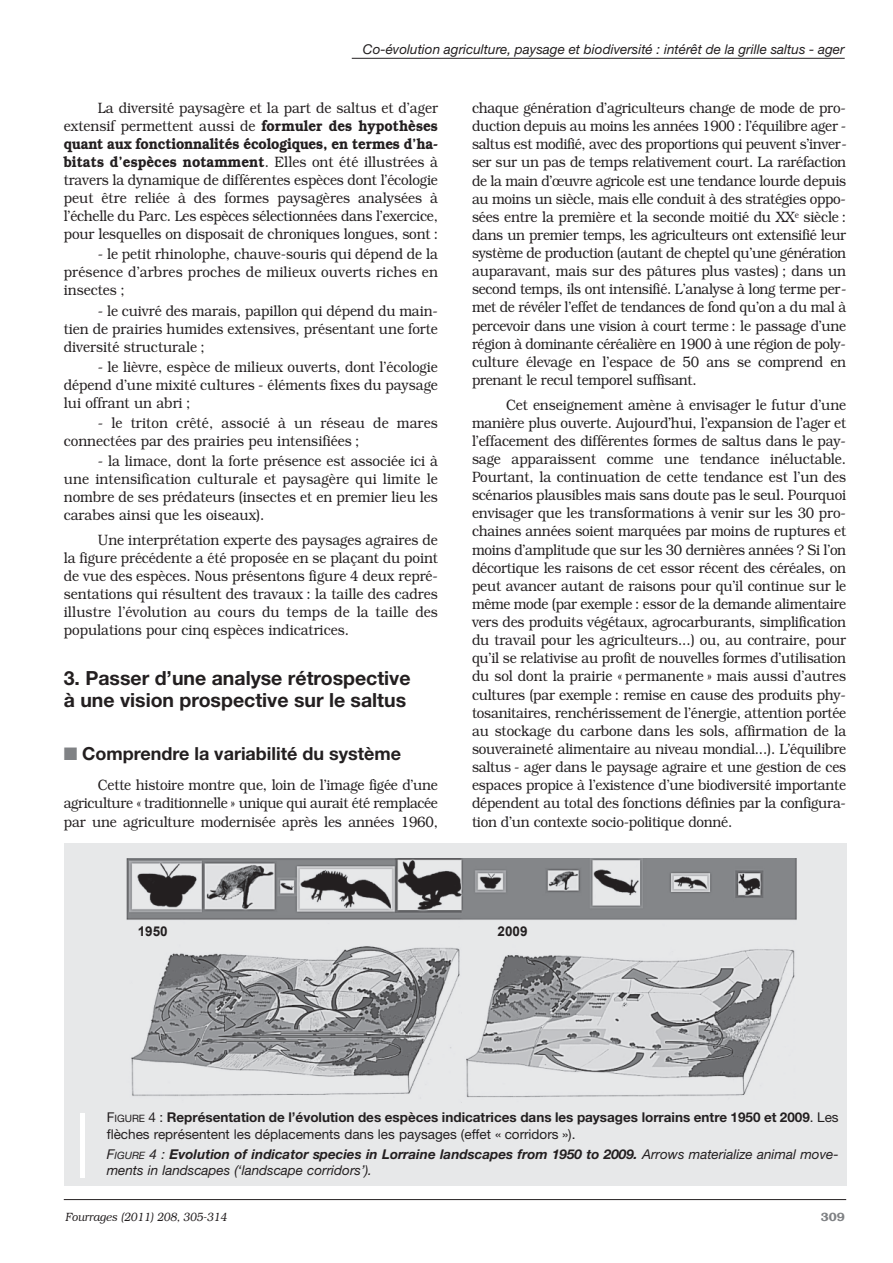
<style>
.page{position:relative;width:893px;height:1263px;background:#fff}
.page>*{position:absolute;margin:0;border:0;box-sizing:border-box;transform-origin:0 0}
.t1{font:700 19.5px/22.5px "Helvetica Neue";color:#231f20}
.t2{font:700 18px "Helvetica Neue";color:#231f20}
.t3{font:300 15px/18.1px "Bookman";color:#231f20;text-align:justify;scale:.9 1}
.t4{font:italic 13.5px/16.2px "Helvetica Neue";color:#231f20}
.t5{font:700 13.5px/16.2px "Helvetica Neue";color:#231f20}
.t6{font:700 13.5px "Arial";color:#231f20}
.t7{font:italic 300 12px "Bookman";color:#231f20;scale:.9 1}
.t8{font:600 12px "Bookman";color:#808285}
.s1{font-weight:600}
.s2{color:#808285}
.s3{font-weight:400}
.s4{font-weight:400;font-size:10.2px}
.s5{font-size:10.2px}
.s6{font-weight:700}
</style>
<div class="page">
<hr style="left:352px;top:58px;width:493px;height:1px;background:#231f20">
<hr style="left:64px;top:1199px;width:782px;height:1px;background:#231f20">
<div style="left:64px;top:843px;width:782px;height:343px;background:#e7e8e9"></div>
<img style="left:126px;top:858px;width:671px;height:245px">
<hr style="left:81px;top:1113px;width:4px;height:64px;background:#fff">
<p class="t4" style="left:363px;top:42px;width:483px">Co-évolution agriculture, paysage et biodiversité : intérêt de la grille saltus - ager</p>
<p class="t3" style="left:64px;top:99px;width:417px;text-indent:34px">La diversité paysagère et la part de saltus et d’ager extensif permettent aussi de <span class="s1">formuler des hypothèses quant aux fonctionnalités écologiques, en termes d’ha&shy;bitats d’espèces notamment</span>. Elles ont été illustrées à travers la dynamique de différentes espèces dont l’écologie peut être reliée à des formes paysagères analysées à l’échelle du Parc. Les espèces sélectionnées dans l’exercice, pour lesquelles on disposait de chroniques longues, sont :</p>
<p class="t3" style="left:64px;top:245px;width:417px;text-indent:34px">- le petit rhinolophe, chauve-souris qui dépend de la présence d’arbres proches de milieux ouverts riches en insectes ;</p>
<p class="t3" style="left:64px;top:301px;width:417px;text-indent:34px">- le cuivré des marais, papillon qui dépend du main&shy;tien de prairies humides extensives, présentant une forte diversité structurale ;</p>
<p class="t3" style="left:64px;top:358px;width:417px;text-indent:34px">- le lièvre, espèce de milieux ouverts, dont l’écologie dépend d’une mixité cultures - éléments fixes du paysage lui offrant un abri ;</p>
<p class="t3" style="left:64px;top:414px;width:417px;text-indent:34px">- le triton crêté, associé à un réseau de mares connectées par des prairies peu intensifiées ;</p>
<p class="t3" style="left:64px;top:452px;width:417px;text-indent:34px">- la limace, dont la forte présence est associée ici à une intensification culturale et paysagère qui limite le nombre de ses prédateurs (insectes et en premier lieu les carabes ainsi que les oiseaux).</p>
<p class="t3" style="left:64px;top:530px;width:417px;text-indent:34px">Une interprétation experte des paysages agraires de la figure précédente a été proposée en se plaçant du point de vue des espèces. Nous présentons figure 4 deux repré&shy;sentations qui résultent des travaux : la taille des cadres illustre l’évolution au cours du temps de la taille des populations pour cinq espèces indicatrices.</p>
<h1 class="t1" style="left:64px;top:668px;width:348px">3. Passer d’une analyse rétrospective à une vision prospective sur le saltus</h1>
<p class="t2" style="left:64px;top:747px;width:339px"><span class="s2">■</span> Comprendre la variabilité du système</p>
<p class="t3" style="left:64px;top:776px;width:417px;text-indent:34px">Cette histoire montre que, loin de l’image figée d’une agriculture « traditionnelle » unique qui aurait été remplacée par une agriculture modernisée après les années 1960,</p>
<p class="t3" style="left:472px;top:99px;width:418px">chaque génération d’agriculteurs change de mode de pro&shy;duction depuis au moins les années 1900 : l’équilibre ager - saltus est modifié, avec des proportions qui peuvent s’inver&shy;ser sur un pas de temps relativement court. La raréfaction de la main d’œuvre agricole est une tendance lourde depuis au moins un siècle, mais elle conduit à des stratégies oppo&shy;sées entre la première et la seconde moitié du XX<sup>e</sup> siècle : dans un premier temps, les agriculteurs ont extensifié leur système de production (autant de cheptel qu’une génération auparavant, mais sur des pâtures plus vastes) ; dans un second temps, ils ont intensifié. L’analyse à long terme per&shy;met de révéler l’effet de tendances de fond qu’on a du mal à percevoir dans une vision à court terme : le passage d’une région à dominante céréalière en 1900 à une région de poly&shy;culture élevage en l’espace de 50 ans se comprend en prenant le recul temporel suffisant.</p>
<p class="t3" style="left:472px;top:395px;width:417px;text-indent:34px">Cet enseignement amène à envisager le futur d’une manière plus ouverte. Aujourd’hui, l’expansion de l’ager et l’effacement des différentes formes de saltus dans le pay&shy;sage apparaissent comme une tendance inéluctable.<br>Pourtant, la continuation de cette tendance est l’un des scénarios plausibles mais sans doute pas le seul. Pourquoi envisager que les transformations à venir sur les 30 pro&shy;chaines années soient marquées par moins de ruptures et moins d’amplitude que sur les 30 dernières années ? Si l’on décortique les raisons de cet essor récent des céréales, on peut avancer autant de raisons pour qu’il continue sur le même mode (par exemple : essor de la demande alimentaire vers des produits végétaux, agrocarburants, simplification du travail pour les agriculteurs...) ou, au contraire, pour qu’il se relativise au profit de nouvelles formes d’utilisation du sol dont la prairie « permanente » mais aussi d’autres cultures (par exemple : remise en cause des produits phy&shy;tosanitaires, renchérissement de l’énergie, attention portée au stockage du carbone dans les sols, affirmation de la souveraineté alimentaire au niveau mondial...). L’équilibre saltus - ager dans le paysage agraire et une gestion de ces espaces propice à l’existence d’une biodiversité importante dépendent au total des fonctions définies par la configura&shy;tion d’un contexte socio-politique donné.</p>
<p class="t6" style="left:138px;top:923px;width:32px">1950</p>
<p class="t6" style="left:497px;top:923px;width:32px">2009</p>
<p class="t5" style="left:107px;top:1111px;width:733px"><span class="s3">F</span><span class="s4">IGURE</span> <span class="s3">4 :</span> Représentation de l’évolution des espèces indicatrices dans les paysages lorrains entre 1950 et 2009<span class="s3">. Les flèches représentent les déplacements dans les paysages (effet « corridors »).</span></p>
<p class="t4" style="left:107px;top:1147px;width:733px">F<span class="s5">IGURE</span> 4 : <span class="s6">Evolution of indicator species in Lorraine landscapes from 1950 to 2009.</span> Arrows materialize animal move&shy;ments in landscapes (‘landscape corridors’).</p>
<p class="t7" style="left:65px;top:1209px;width:181px">Fourrages (2011) 208, 305-314</p>
<p class="t8" style="left:821px;top:1209px;width:25px">309</p>
</div>
